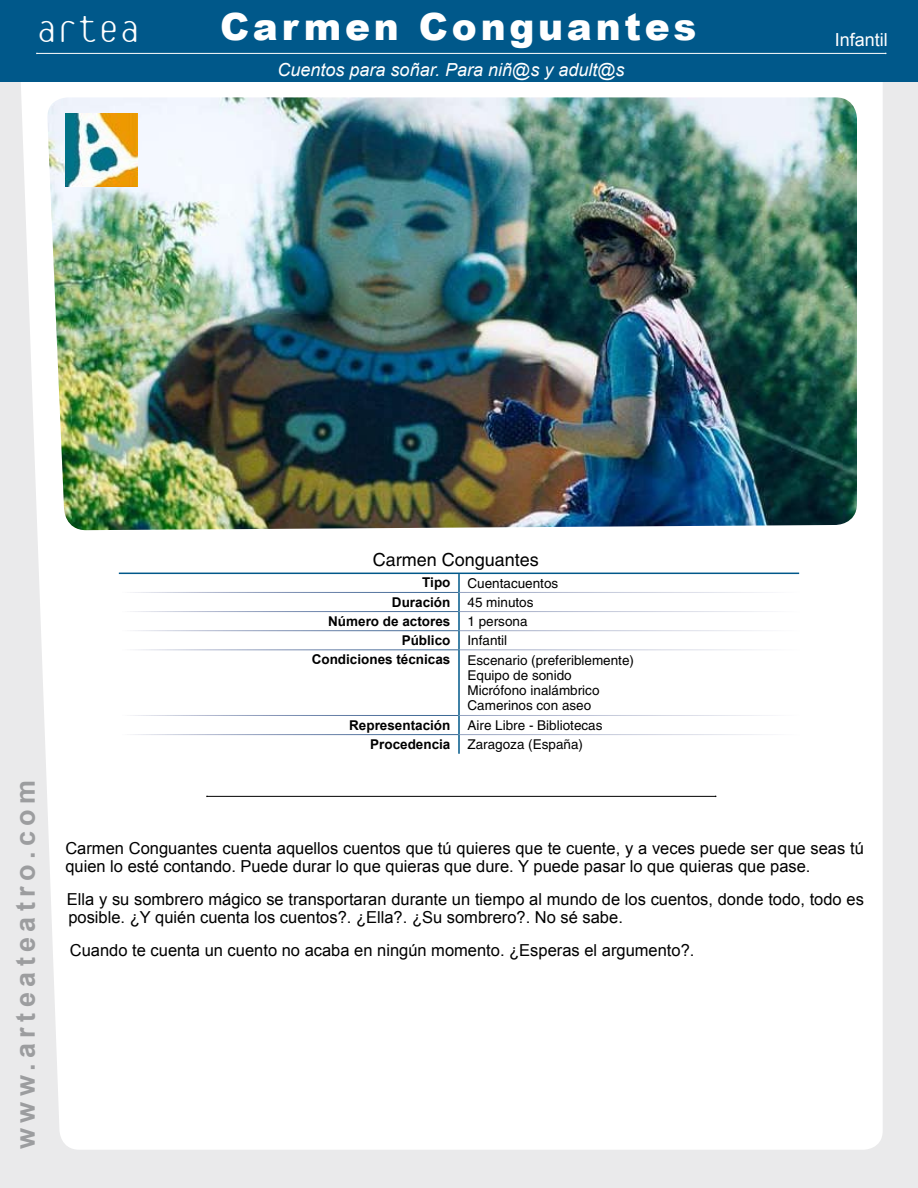
<style>
.page{position:relative;width:918px;height:1188px;background:#eaeaeb}
.page>*{position:absolute;margin:0;border:0;box-sizing:border-box;transform-origin:0 0}
.t1{font:100 45px "Platelet";color:#fff}
.t2{font:900 37.5px "Arial";letter-spacing:.1em;color:#fff}
.t3{font:700 27px "Arial";letter-spacing:.2em;color:#9c9d9f}
.t4{font:italic 18px "Arial";color:#fff}
.t5{font:18px "Helvetica";color:#000}
.t6{font:18px "Arial";color:#fff}
.t7{font:16.5px/18px "Arial";color:#000}
.t8{font:13.5px/15px "Helvetica";color:#000}
.t9{font:700 13.5px "Arial";color:#000}
</style>
<div class="page">
<div style="left:21px;top:82px;width:862px;height:1068px;background:#fff"></div>
<div style="left:0;top:0;width:918px;height:82px;background:#00588a"></div>
<img style="left:46px;top:97px;width:811px;height:433px">
<hr style="left:37px;top:53px;width:849px;height:1px;background:#fff">
<hr style="left:119px;top:592px;width:339px;height:1px;background:#fff">
<hr style="left:119px;top:611px;width:339px;height:1px;background:#fff">
<hr style="left:119px;top:630px;width:339px;height:1px;background:#fff">
<hr style="left:119px;top:649px;width:339px;height:1px;background:#fff">
<hr style="left:119px;top:715px;width:339px;height:1px;background:#fff">
<hr style="left:119px;top:734px;width:339px;height:1px;background:#fff">
<svg style="left:458px;top:574px;width:2px;height:18px"></svg>
<hr style="left:458px;top:592px;width:2px;height:20px;background:#00588a">
<svg style="left:458px;top:612px;width:2px;height:38px"></svg>
<hr style="left:458px;top:650px;width:2px;height:65px;background:#00588a">
<hr style="left:458px;top:715px;width:2px;height:20px;background:#00588a">
<svg style="left:458px;top:735px;width:2px;height:19px"></svg>
<hr style="left:460px;top:592px;width:339px;height:1px;background:#fff">
<hr style="left:460px;top:611px;width:339px;height:1px;background:#fff">
<hr style="left:460px;top:630px;width:339px;height:1px;background:#fff">
<hr style="left:460px;top:649px;width:339px;height:1px;background:#fff">
<hr style="left:460px;top:715px;width:339px;height:1px;background:#fff">
<hr style="left:460px;top:734px;width:339px;height:1px;background:#fff">
<hr style="left:459px;top:573px;width:340px;height:1px;background:#00588a">
<hr style="left:119px;top:573px;width:340px;height:1px;background:#00588a">
<hr style="left:207px;top:796px;width:509px;height:1px;background:#000">
<img style="left:65px;top:113px;width:72px;height:74px">
<h1 class="t1" style="left:36px;top:9px;width:105px">artea</h1>
<h2 class="t2" style="left:220px;top:0;width:478px">Carmen Conguantes</h2>
<p class="t4" style="left:278px;top:58px;width:349px">Cuentos para soñar. Para niñ@s y adult@s</p>
<p class="t6" style="left:835px;top:28px;width:55px">Infantil</p>
<p class="t5" style="left:373px;top:549px;width:168px">Carmen Conguantes</p>
<p class="t9" style="left:422px;top:574px;width:30px">Tipo</p>
<p class="t8" style="left:468px;top:576px;width:92px">Cuentacuentos</p>
<p class="t9" style="left:392px;top:593px;width:60px">Duración</p>
<p class="t8" style="left:468px;top:595px;width:68px">45 minutos</p>
<p class="t9" style="left:328px;top:612px;width:124px">Número de actores</p>
<p class="t8" style="left:468px;top:614px;width:62px">1 persona</p>
<p class="t9" style="left:402px;top:631px;width:50px">Público</p>
<p class="t8" style="left:468px;top:633px;width:41px">Infantil</p>
<p class="t9" style="left:312px;top:650px;width:140px">Condiciones técnicas</p>
<p class="t8" style="left:468px;top:652px;width:168px">Escenario (preferiblemente)<br>Equipo de sonido<br>Micrófono inalámbrico<br>Camerinos con aseo</p>
<p class="t9" style="left:349px;top:716px;width:103px">Representación</p>
<p class="t8" style="left:468px;top:718px;width:137px">Aire Libre - Bibliotecas</p>
<p class="t9" style="left:370px;top:735px;width:82px">Procedencia</p>
<p class="t8" style="left:468px;top:737px;width:117px">Zaragoza (España)</p>
<h3 class="t3" style="left:8px;top:1149px;width:371px;rotate:-90deg">www.arteateatro.com</h3>
<p class="t7" style="left:65px;top:839px;width:800px">Carmen Conguantes cuenta aquellos cuentos que tú quieres que te cuente, y a veces puede ser que seas tú quien lo esté contando. Puede durar lo que quieras que dure. Y puede pasar lo que quieras que pase.</p>
<p class="t7" style="left:67px;top:890px;width:799px">Ella y su sombrero mágico se transportaran durante un tiempo al mundo de los cuentos, donde todo, todo es posible. ¿Y quién cuenta los cuentos?. ¿Ella?. ¿Su sombrero?. No sé sabe.</p>
<p class="t7" style="left:70px;top:941px;width:626px">Cuando te cuenta un cuento no acaba en ningún momento. ¿Esperas el argumento?.</p>
</div>
